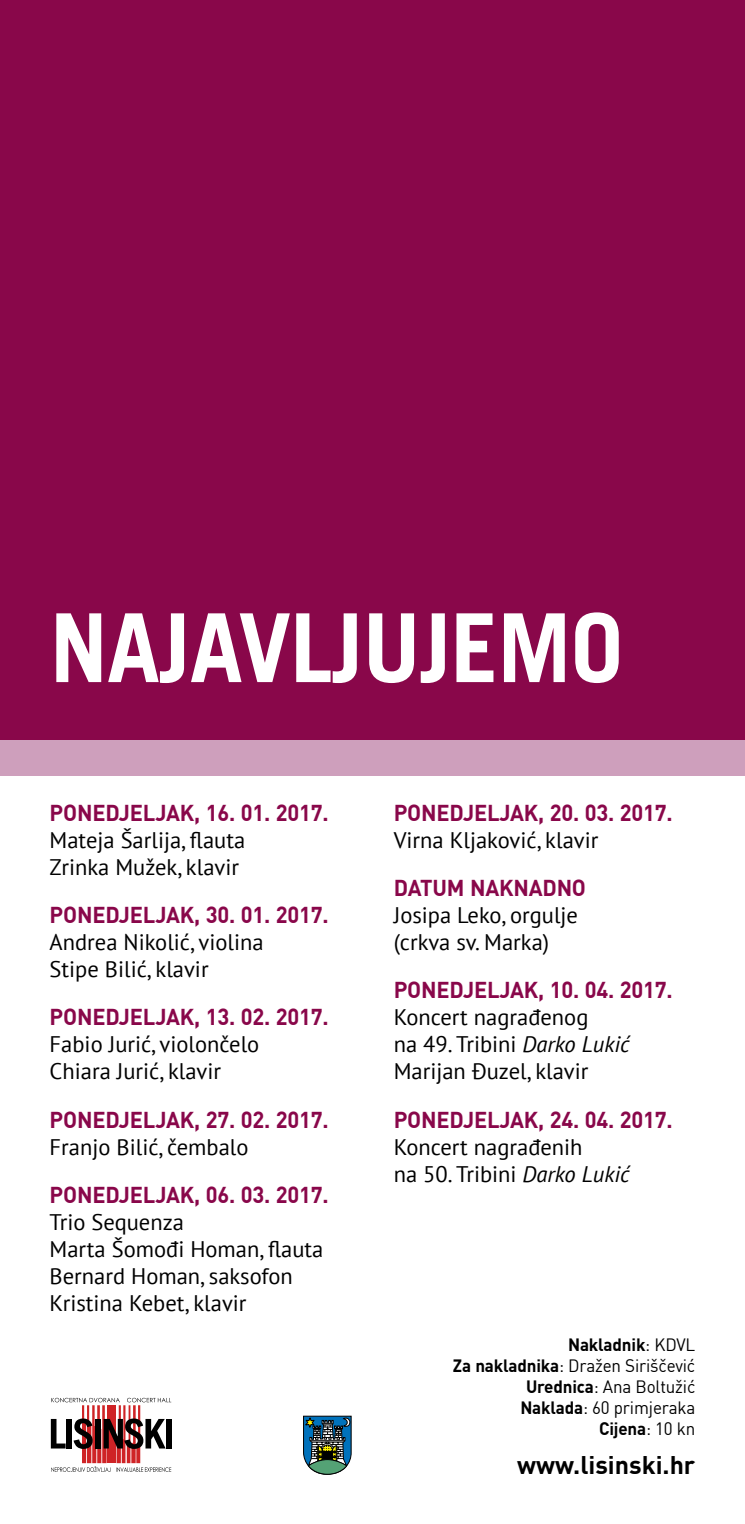
<style>
.page{position:relative;width:745px;height:1524px;background:#fff}
.page>*{position:absolute;margin:0;border:0;box-sizing:border-box;transform-origin:0 0}
.t1{font:700 95.25px "Trade Gothic";letter-spacing:-.01em;color:#fff}
.t2{font:700 25px "DIN";color:#000}
.t3{font:22.5px/27px "PT Sans";color:#000}
.t4{font:700 22.5px "DIN";letter-spacing:-.01em;color:#89074a}
.t5{font:17.5px/21px "DIN";letter-spacing:-.01em;color:#000;text-align:right}
.s1{font-style:italic}
.s2{font-weight:700}
</style>
<div class="page">
<div style="left:0;top:0;width:744px;height:756px;background:#89074a"></div>
<div style="left:0;top:740px;width:744px;height:35px;background:#ce9fbc"></div>
<svg style="left:303px;top:1416px;width:48px;height:58px;background:#3e6972"></svg>
<svg style="left:51px;top:1397px;width:120px;height:75px"></svg>
<div style="left:166px;top:1419px;width:5px;height:29px;background:#000"></div>
<h1 class="t1" style="left:50px;top:589px;width:506px">NAJAVLJUJEMO</h1>
<p class="t4" style="left:50px;top:797px;width:280px">PONEDJELJAK, 16. 01. 2017.</p>
<p class="t3" style="left:50px;top:826px;width:197px">Mateja Šarlija, flauta<br>Zrinka Mužek, klavir</p>
<p class="t4" style="left:50px;top:900px;width:280px">PONEDJELJAK, 30. 01. 2017.</p>
<p class="t3" style="left:50px;top:928px;width:215px">Andrea Nikolić, violina<br>Stipe Bilić, klavir</p>
<p class="t4" style="left:50px;top:1002px;width:280px">PONEDJELJAK, 13. 02. 2017.</p>
<p class="t3" style="left:50px;top:1030px;width:211px">Fabio Jurić, violončelo<br>Chiara Jurić, klavir</p>
<p class="t4" style="left:50px;top:1104px;width:280px">PONEDJELJAK, 27. 02. 2017.</p>
<p class="t3" style="left:50px;top:1132px;width:200px">Franjo Bilić, čembalo</p>
<p class="t4" style="left:50px;top:1179px;width:280px">PONEDJELJAK, 06. 03. 2017.</p>
<p class="t3" style="left:50px;top:1208px;width:275px">Trio Sequenza<br>Marta Šomođi Homan, flauta<br>Bernard Homan, saksofon<br>Kristina Kebet, klavir</p>
<p class="t4" style="left:393px;top:797px;width:280px">PONEDJELJAK, 20. 03. 2017.</p>
<p class="t3" style="left:393px;top:826px;width:206px">Virna Kljaković, klavir</p>
<p class="t4" style="left:393px;top:873px;width:92px">Datum naknadno</p>
<p class="t3" style="left:393px;top:901px;width:186px">Josipa Leko, orgulje (crkva sv. Marka)</p>
<p class="t4" style="left:393px;top:975px;width:280px">PONEDJELJAK, 10. 04. 2017.</p>
<p class="t3" style="left:393px;top:1003px;width:237px">Koncert nagrađenog<br>na 49. Tribini <span class="s1">Darko Lukić<br></span>Marijan Đuzel, klavir</p>
<p class="t4" style="left:393px;top:1104px;width:280px">PONEDJELJAK, 24. 04. 2017.</p>
<p class="t3" style="left:393px;top:1132px;width:237px">Koncert nagrađenih<br>na 50. Tribini <span class="s1">Darko Lukić</span></p>
<p class="t5" style="left:452px;top:1333px;width:244px"><span class="s2">Nakladnik</span>: KDVL<br><span class="s2">Za nakladnika</span>: Dražen Siriščević<br><span class="s2">Urednica</span>: Ana Boltužić<br><span class="s2">Naklada</span>: 60 primjeraka<br><span class="s2">Cijena</span>: 10 kn</p>
<p class="t2" style="left:517px;top:1448px;width:179px">www.lisinski.hr</p>
</div>
